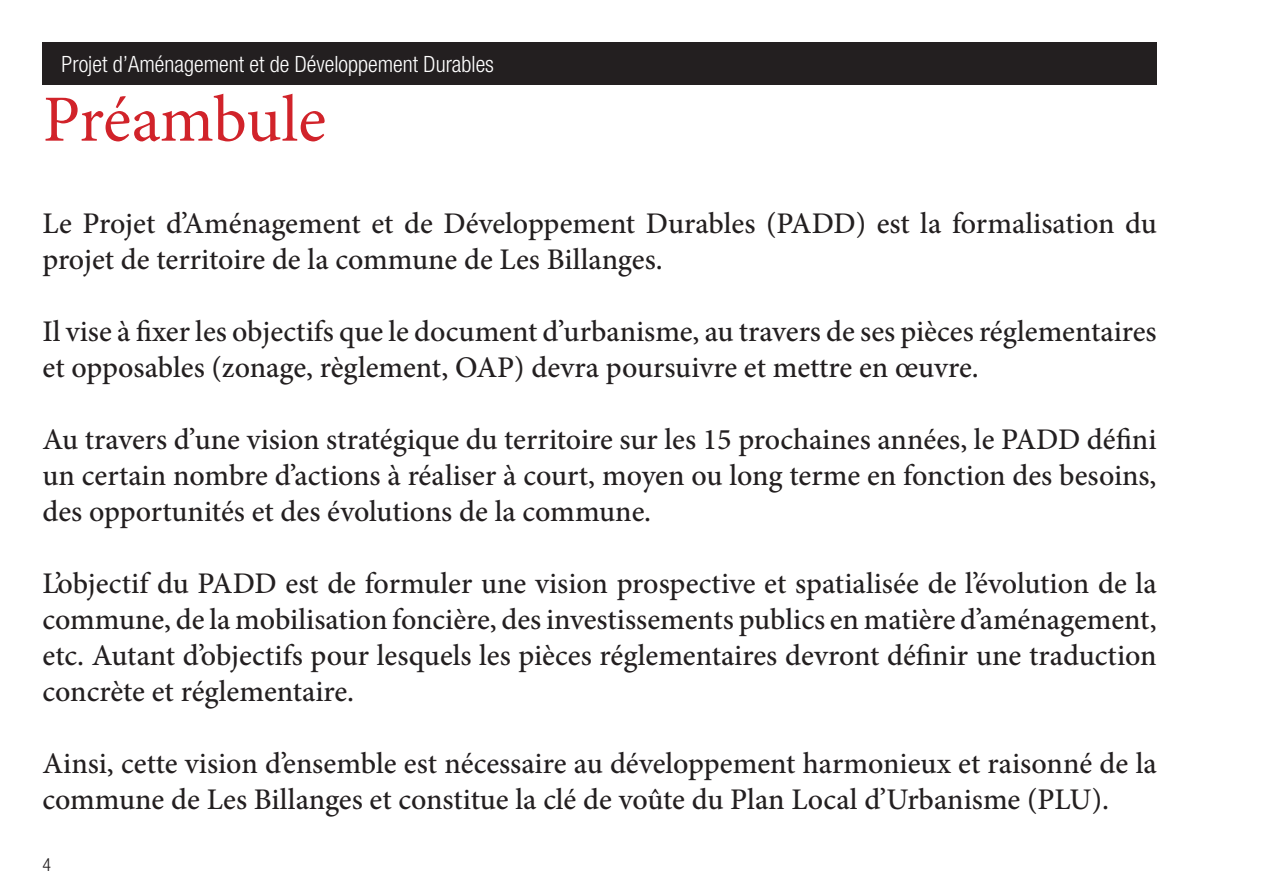
<style>
.page{position:relative;width:1263px;height:893px;background:#fff}
.page>*{position:absolute;margin:0;border:0;box-sizing:border-box;transform-origin:0 0}
.t1{font:66px "Minion Pro";letter-spacing:-.01em;color:#d1232a}
.t2{font:500 30px/36px "Minion Pro";color:#231f20}
.t3{font:300 condensed 22.5px "Helvetica Neue LT Std";color:#fff}
.t4{font:300 condensed 18px "Helvetica Neue LT Std";color:#231f20}
</style>
<div class="page">
<div style="left:43px;top:43px;width:1114px;height:42px;background:#231f20"></div>
<p class="t3" style="left:62px;top:51px;width:434px">Projet d’Aménagement et de Développement Durables</p>
<h1 class="t1" style="left:43px;top:75px;width:285px">Préambule</h1>
<p class="t2" style="left:43px;top:206px;width:1116px">Le Projet d’Aménagement et de Développement Durables (PADD) est la formalisation du projet de territoire de la commune de Les Billanges.</p>
<p class="t2" style="left:43px;top:314px;width:1116px">Il vise à fixer les objectifs que le document d’urbanisme, au travers de ses pièces réglementaires et opposables (zonage, règlement, OAP) devra poursuivre et mettre en œuvre.</p>
<p class="t2" style="left:43px;top:422px;width:1116px;text-align:justify">Au travers d’une vision stratégique du territoire sur les 15 prochaines années, le PADD défini un certain nombre d’actions à réaliser à court, moyen ou long terme en fonction des besoins, des opportunités et des évolutions de la commune.</p>
<p class="t2" style="left:43px;top:566px;width:1116px;text-align:justify">L’objectif du PADD est de formuler une vision prospective et spatialisée de l’évolution de la commune, de la mobilisation foncière, des investissements publics en matière d’aménagement, etc. Autant d’objectifs pour lesquels les pièces réglementaires devront définir une traduction concrète et réglementaire.</p>
<p class="t2" style="left:43px;top:746px;width:1116px">Ainsi, cette vision d’ensemble est nécessaire au développement harmonieux et raisonné de la commune de Les Billanges et constitue la clé de voûte du Plan Local d’Urbanisme (PLU).</p>
<p class="t4" style="left:43px;top:854px;width:10px">4</p>
</div>
